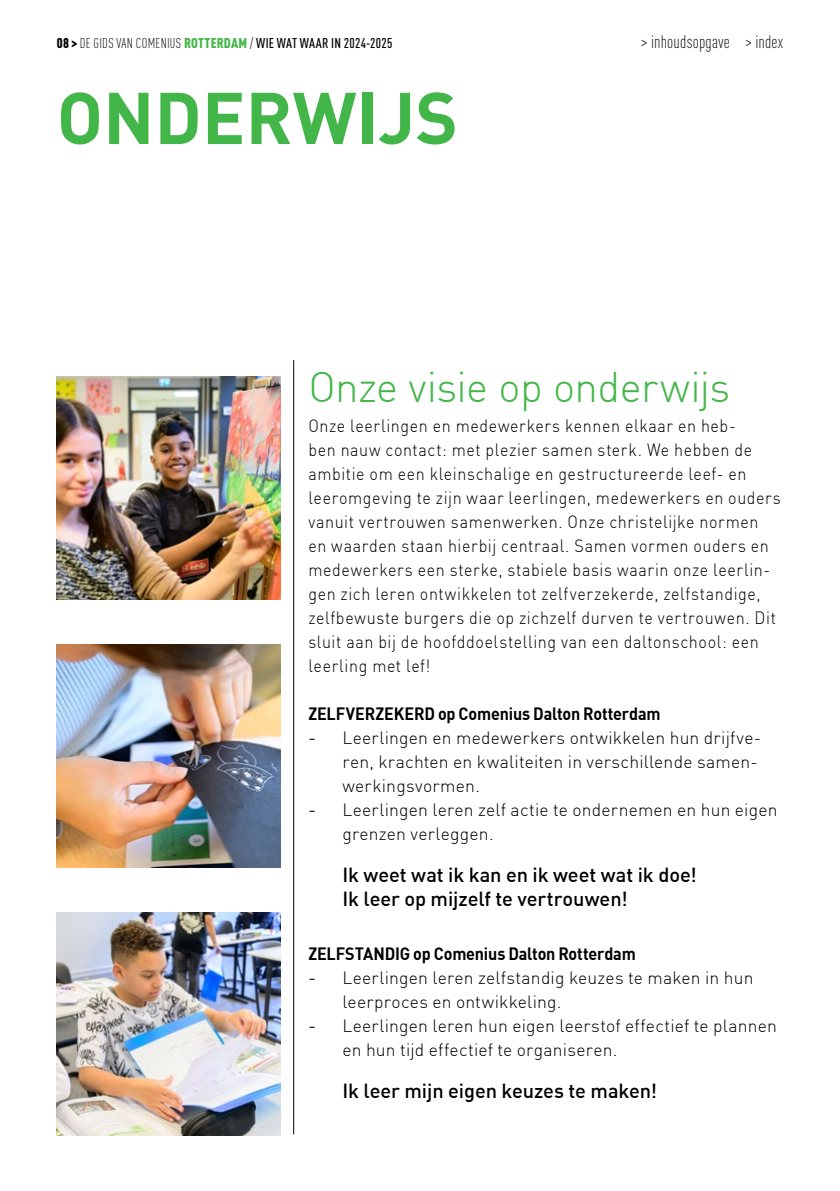
<style>
.page{position:relative;width:840px;height:1191px;background:#fff}
.page>*{position:absolute;margin:0;border:0;box-sizing:border-box;transform-origin:0 0}
.t1{font:700 72px "DIN";color:#43b649}
.t2{font:300 42px "DIN";letter-spacing:-.015em;color:#43b649}
.t3{font:500 20px/24px "DIN";letter-spacing:-.005em;color:#000}
.t4{font:300 18px "DIN Cond";letter-spacing:.01em;color:#000}
.t5{font:300 17.6px/24px "DIN";letter-spacing:.035em;color:#000;scale:.92 1}
.t6{font:300 17.6px/24px "DIN";letter-spacing:.01em;color:#000}
.t7{font:300 17.6px/24px "DIN";letter-spacing:.015em;color:#000}
.t8{font:700 17.6px "DIN";letter-spacing:-.01em;color:#000;scale:.92 1}
.t9{font:500 14px "DIN Cond";letter-spacing:.02em;color:#000}
.s1{font-weight:900}
.s2{font-weight:300}
.s3{font-weight:900;color:#43b649}
.s4{font-weight:400}
</style>
<div class="page">
<hr style="left:293px;top:360px;width:1px;height:774px;background:#000">
<img style="left:57px;top:644px;width:223px;height:223px">
<img style="left:57px;top:376px;width:223px;height:223px">
<img style="left:57px;top:912px;width:223px;height:223px">
<p class="t9" style="left:57px;top:35px;width:337px"><span class="s1">08 &gt;</span> <span class="s2">DE GIDS VAN COMENIUS</span> <span class="s3">ROTTERDAM</span> <span class="s2">/</span> WIE WAT WAAR IN 2024-2025</p>
<p class="t4" style="left:640px;top:31px;width:143px">&gt; inhoudsopgave &gt; index</p>
<h1 class="t1" style="left:57px;top:71px;width:402px">ONDERWIJS</h1>
<h2 class="t2" style="left:308px;top:361px;width:423px">Onze visie op onderwijs</h2>
<p class="t5" style="left:308px;top:413px;width:514px">Onze leerlingen en medewerkers kennen elkaar en heb-<br>ben nauw contact: met plezier samen sterk. We hebben de ambitie om een kleinschalige en gestructureerde leef- en leeromgeving te zijn waar leerlingen, medewerkers en ouders vanuit vertrouwen samenwerken. Onze christelijke normen en waarden staan hierbij centraal. Samen vormen ouders en medewerkers een sterke, stabiele basis waarin onze leerlin&shy;gen zich leren ontwikkelen tot zelfverzekerde, zelfstandige, zelfbewuste burgers die op zichzelf durven te vertrouwen. Dit sluit aan bij de hoofddoelstelling van een daltonschool: een leerling met lef!</p>
<p class="t8" style="left:308px;top:702px;width:384px">ZELFVERZEKERD op Comenius Dalton Rotterdam</p>
<p class="t7" style="left:342px;top:725px;width:420px;text-indent:-34px"><span class="s4">-</span> Leerlingen en medewerkers ontwikkelen hun drijfve&shy;ren, krachten en kwaliteiten in verschillende samen&shy;werkingsvormen.</p>
<p class="t6" style="left:342px;top:797px;width:436px;text-indent:-34px"><span class="s4">-</span> Leerlingen leren zelf actie te ondernemen en hun eigen grenzen verleggen.</p>
<p class="t3" style="left:342px;top:862px;width:356px">Ik weet wat ik kan en ik weet wat ik doe!<br>Ik leer op mijzelf te vertrouwen!</p>
<p class="t8" style="left:308px;top:942px;width:357px">ZELFSTANDIG op Comenius Dalton Rotterdam</p>
<p class="t6" style="left:342px;top:965px;width:412px;text-indent:-34px"><span class="s4">-</span> Leerlingen leren zelfstandig keuzes te maken in hun leerproces en ontwikkeling.</p>
<p class="t6" style="left:342px;top:1013px;width:435px;text-indent:-34px"><span class="s4">-</span> Leerlingen leren hun eigen leerstof effectief te plannen en hun tijd effectief te organiseren.</p>
<p class="t3" style="left:342px;top:1078px;width:316px">Ik leer mijn eigen keuzes te maken!</p>
</div>
